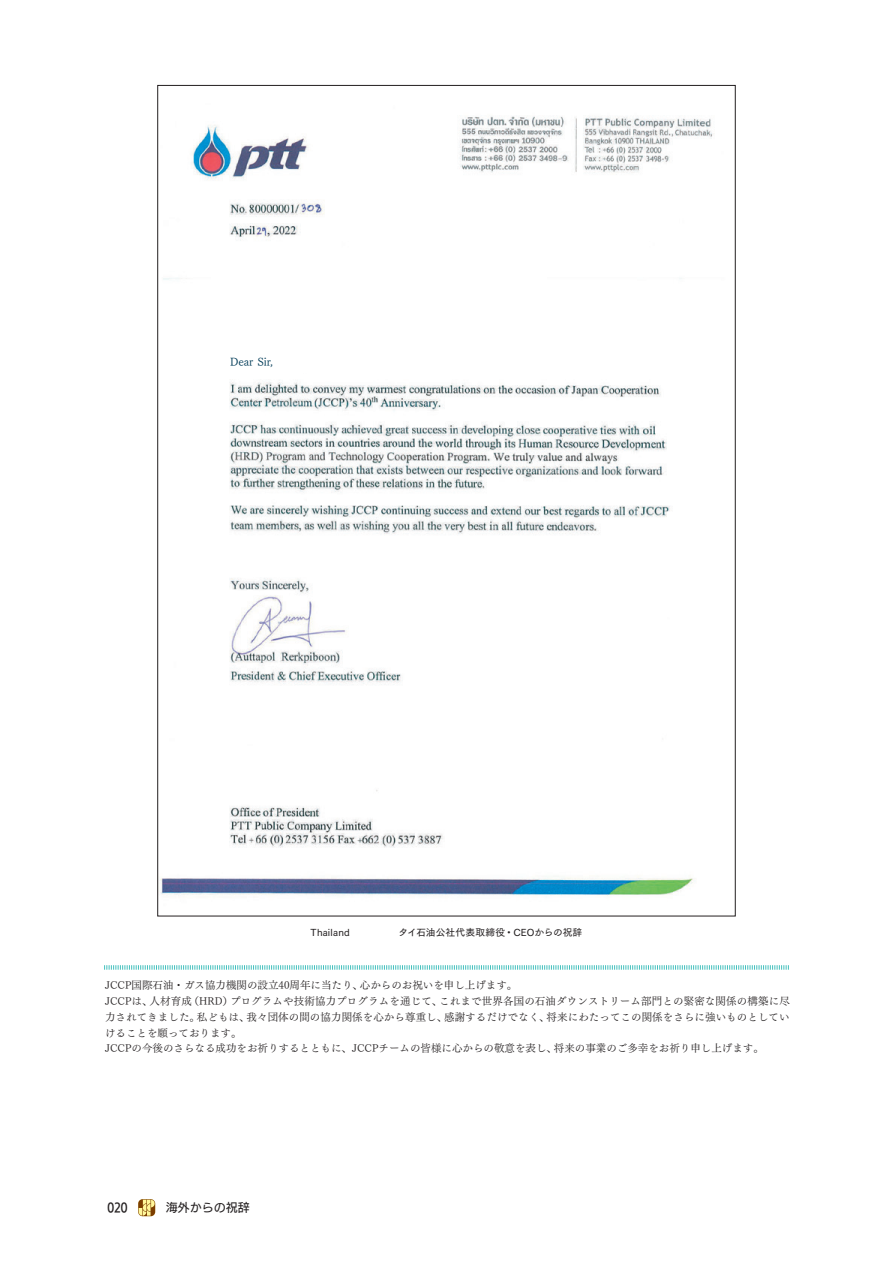
<style>
.page{position:relative;width:893px;height:1263px;background:#fff}
.page>*{position:absolute;margin:0;border:0;box-sizing:border-box;transform-origin:0 0}
.t1{font:12px "UD Kakugo Small Pr 6 M";color:#231f20}
.t2{font:12px "UD Kakugo C80 Pro DB";color:#231f20}
.t3{font:11.25px "Tsuku B Min Pr 6 LB";color:#003b57}
.t4{font:10.5px/15.8px "Tsuku Min Pr 6 R";color:#231f20}
.t5{font:9.75px "Tsuku Go Pro D";letter-spacing:.02em;color:#231f20}
</style>
<div class="page">
<svg style="left:138px;top:1199px;width:17px;height:17px"></svg>
<img style="left:160px;top:116px;width:553px;height:780px">
<svg style="left:104px;top:965px;width:685px;height:5px"></svg>
<div style="left:211px;top:258px;width:336px;height:82px;background:#fff"></div>
<div style="left:226px;top:351px;width:85px;height:21px;background:#fff"></div>
<p class="t3" style="left:230px;top:352px;width:44px">Dear Sir,</p>
<p class="t5" style="left:311px;top:924px;width:273px">Thailand　　　　　タイ⽯油公社代表取締役・CEOからの祝辞</p>
<p class="t4" style="left:105px;top:976px;width:686px">JCCP国際石油・ガス協力機関の設立40周年に当たり、心からのお祝いを申し上げます。<br>JCCPは、人材育成（HRD）プログラムや技術協力プログラムを通じて、これまで世界各国の石油ダウンストリーム部門との緊密な関係の構築に尽力されてきました。私どもは、我々団体の間の協力関係を心から尊重し、感謝するだけでなく、将来にわたってこの関係をさらに強いものとしていけることを願っております。<br>JCCPの今後のさらなる成功をお祈りするとともに、JCCPチームの皆様に心からの敬意を表し、将来の事業のご多幸をお祈り申し上げます。</p>
<p class="t2" style="left:107px;top:1198px;width:22px">020</p>
<p class="t1" style="left:166px;top:1201px;width:85px">海外からの祝辞</p>
</div>
